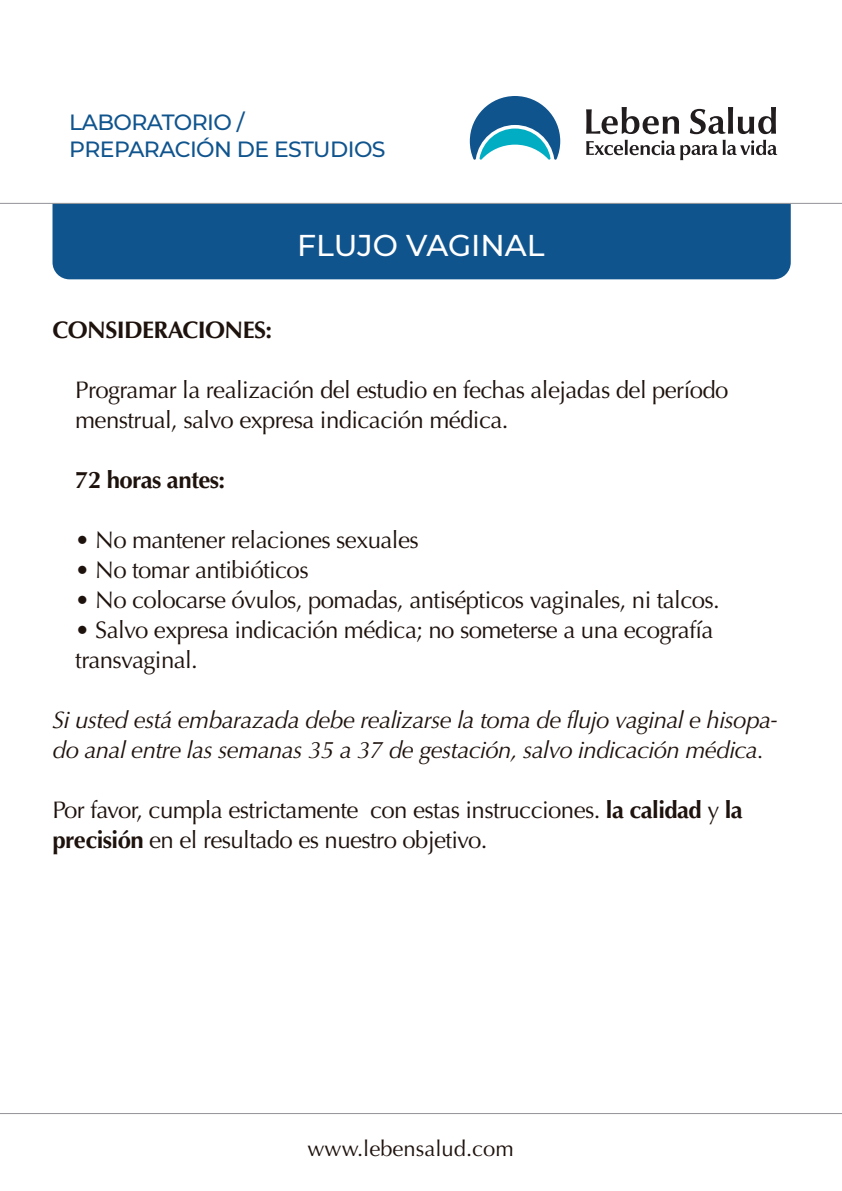
<style>
.page{position:relative;width:842px;height:1191px;background:#fff}
.page>*{position:absolute;margin:0;border:0;box-sizing:border-box;transform-origin:0 0}
.t1{font:500 30px "Montserrat";color:#fff}
.t2{font:24px/30px "Optima";letter-spacing:-.025em;color:#1e120d}
.t3{font:italic 24px/30px "Optima";letter-spacing:-.025em;color:#1e120d}
.t4{font:700 24px "Optima";letter-spacing:-.025em;color:#1e120d}
.t5{font:500 22px/26.4px "Montserrat";letter-spacing:-.025em;color:#10548e}
.t6{font:22px "Optima";color:#1e120d}
.s1{font-weight:700}
</style>
<div class="page">
<hr style="left:0;top:1113px;width:842px;height:1px;background:#939497">
<div style="left:53px;top:204px;width:738px;height:75px;background:#10548e"></div>
<hr style="left:0;top:203px;width:842px;height:1px;background:#939497">
<svg style="left:470px;top:96px;width:90px;height:64px"></svg>
<svg style="left:586px;top:107px;width:93px;height:27px"></svg>
<svg style="left:690px;top:107px;width:86px;height:27px"></svg>
<svg style="left:586px;top:140px;width:191px;height:20px"></svg>
<p class="t5" style="left:69px;top:108px;width:318px">LABORATORIO /<br>PREPARACIÓN DE ESTUDIOS</p>
<p class="t4" style="left:53px;top:316px;width:221px">CONSIDERACIONES:</p>
<p class="t1" style="left:297px;top:224px;width:249px">FLUJO VAGINAL</p>
<p class="t2" style="left:75px;top:375px;width:655px">Programar la realización del estudio en fechas alejadas del período menstrual, salvo expresa indicación médica.</p>
<p class="t4" style="left:75px;top:466px;width:152px">72 horas antes:</p>
<p class="t2" style="left:75px;top:525px;width:345px">• No mantener relaciones sexuales</p>
<p class="t2" style="left:75px;top:555px;width:235px">• No tomar antibióticos</p>
<p class="t2" style="left:75px;top:585px;width:646px">• No colocarse óvulos, pomadas, antisépticos vaginales, ni talcos.</p>
<p class="t2" style="left:75px;top:615px;width:640px">• Salvo expresa indicación médica; no someterse a una ecografía transvaginal.</p>
<p class="t3" style="left:53px;top:705px;width:727px">Si usted está embarazada debe realizarse la toma de flujo vaginal e hisopa&shy;do anal entre las semanas 35 a 37 de gestación, salvo indicación médica.</p>
<p class="t2" style="left:53px;top:795px;width:692px">Por favor, cumpla estrictamente con estas instrucciones. <span class="s1">la calidad</span> y <span class="s1">la precisión</span> en el resultado es nuestro objetivo.</p>
<p class="t6" style="left:307px;top:1135px;width:208px">www.lebensalud.com</p>
</div>
